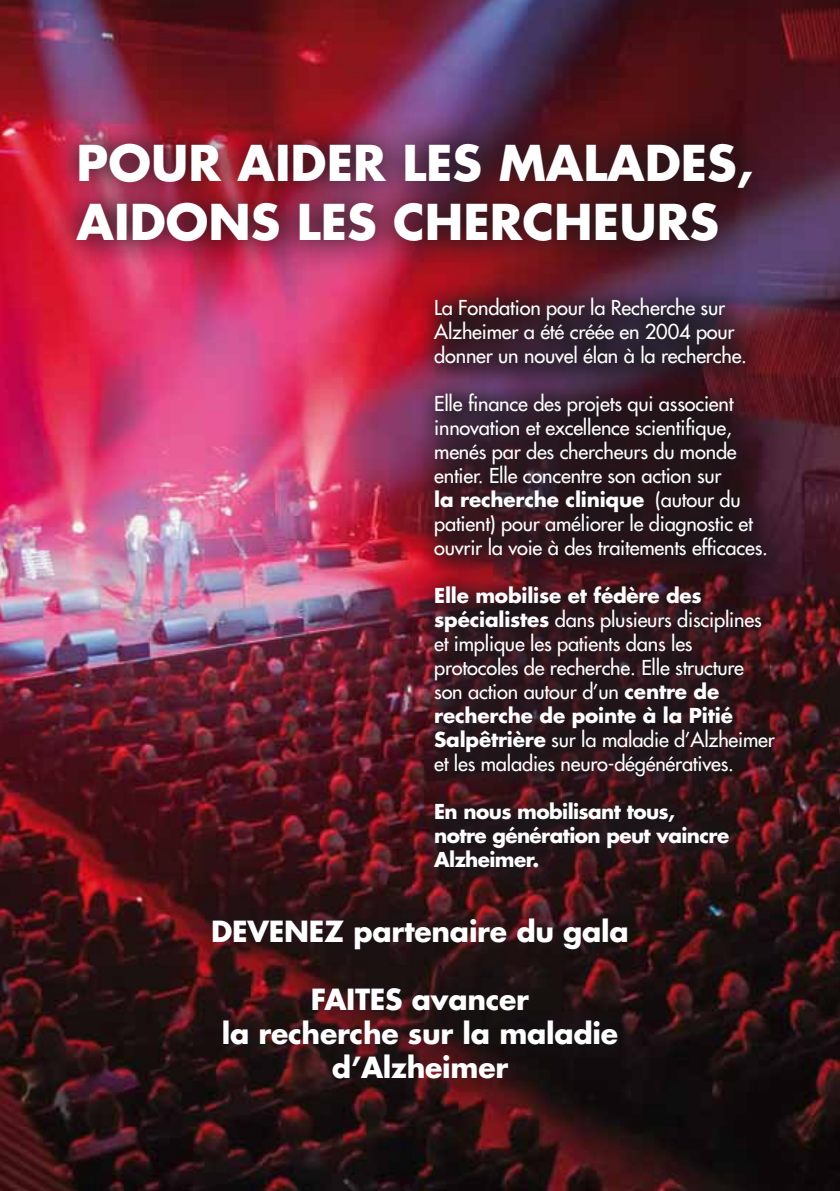
<style>
.page{position:relative;width:840px;height:1191px;background:#fff}
.page>*{position:absolute;margin:0;border:0;box-sizing:border-box;transform-origin:0 0}
.t1{font:700 48px/59px "Futura";color:#fff}
.t2{font:700 28.4px/34px "Futura";letter-spacing:-.01em;color:#fff;text-align:center}
.t3{font:20px/24px "Futura";letter-spacing:-.01em;color:#fff}
.t4{font:700 20px/24px "Futura";letter-spacing:-.03em;color:#fff}
.s1{font-weight:700}
</style>
<div class="page">
<hr style="left:839px;top:0;width:1px;height:1191px;background:#cd071e">
<img style="left:0;top:0;width:839px;height:1191px">
<img style="left:47px;top:114px;width:732px;height:157px">
<svg style="left:415px;top:279px;width:386px;height:617px"></svg>
<svg style="left:188px;top:895px;width:463px;height:207px"></svg>
<h1 class="t1" style="left:77px;top:133px;width:678px">pour aider les malades, aidons les chercheurs</h1>
<p class="t3" style="left:434px;top:296px;width:314px">La Fondation pour la Recherche sur<br>Alzheimer a été créée en 2004 pour donner un nouvel élan à la recherche.</p>
<p class="t3" style="left:434px;top:392px;width:335px">Elle finance des projets qui associent innovation et excellence scientifique, menés par des chercheurs du monde entier. Elle concentre son action sur<br><span class="s1">la recherche clinique</span> (autour du patient) pour améliorer le diagnostic et ouvrir la voie à des traitements efficaces.</p>
<p class="t3" style="left:434px;top:584px;width:342px"><span class="s1">Elle mobilise et fédère des spécialistes</span> dans plusieurs disciplines et implique les patients dans les protocoles de recherche. Elle structure son action autour d’un <span class="s1">centre de recherche de pointe à la Pitié Salpêtrière</span> sur la maladie d’Alzheimer et les maladies neuro-dégénératives.</p>
<p class="t4" style="left:434px;top:799px;width:296px">En nous mobilisant tous, notre génération peut vaincre<br>Alzheimer.</p>
<h2 class="t2" style="left:211px;top:914px;width:419px">Devenez partenaire du gala</h2>
<h2 class="t2" style="left:221px;top:982px;width:398px">Faites avancer<br>la recherche sur la maladie d’Alzheimer</h2>
</div>
